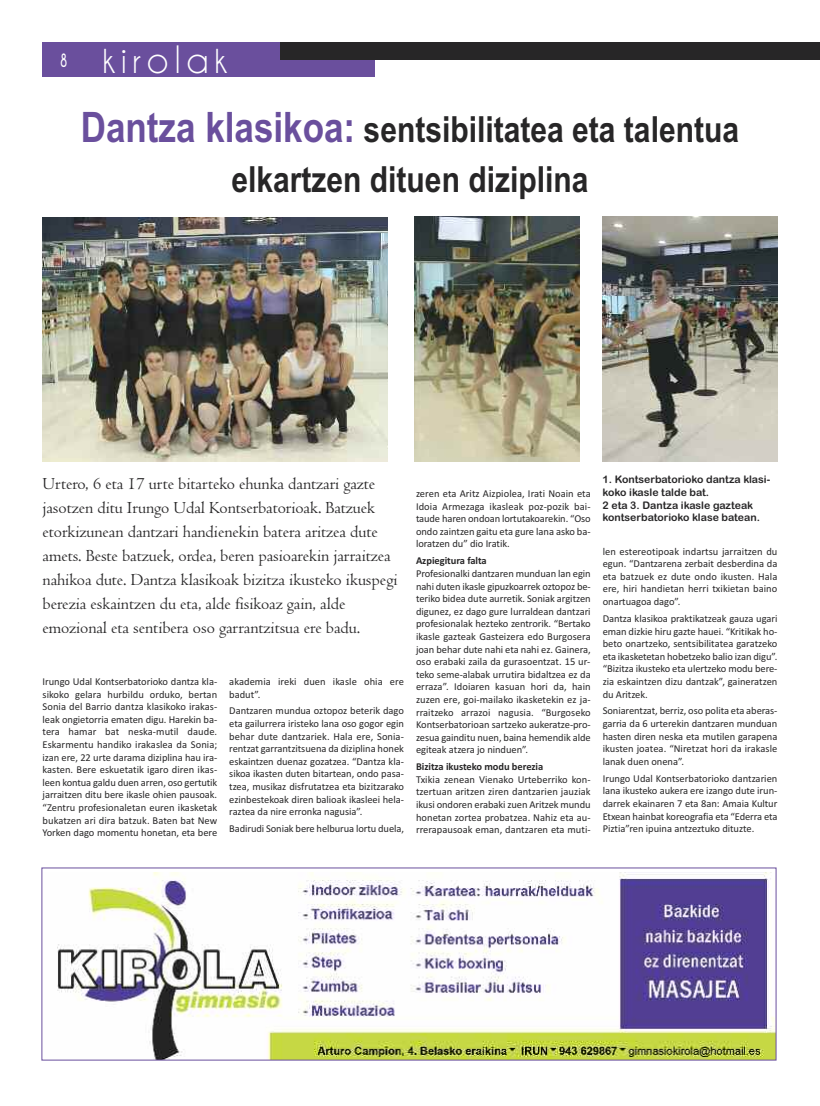
<style>
.page{position:relative;width:820px;height:1106px;background:#fff}
.page>*{position:absolute;margin:0;border:0;box-sizing:border-box;transform-origin:0 0}
.t1{font:40px "Champagne&Limousines";letter-spacing:.15em;color:#fff}
.t2{font:700 36px/49.9px "Arial";color:#272627;text-align:center;scale:.83 1}
.t3{font:17.5px/24px "Centaur";letter-spacing:-.005em;color:#272627}
.t4{font:10.5px/12.6px "Calibri";letter-spacing:-.005em;color:#272627;text-align:justify}
.t5{font:10.5px/12.6px "Arial Rounded MT Bold";color:#272627}
.t6{font:700 10.5px "Calibri";letter-spacing:-.005em;color:#272627}
.s1{font-weight:700;font-size:19.2px}
.s2{font-size:42px;color:#6a4f9d}
</style>
<div class="page">
<div style="left:42px;top:43px;width:332px;height:34px;background:#6a4f9d"></div>
<div style="left:279px;top:43px;width:540px;height:17px;background:#272627"></div>
<img style="left:57px;top:872px;width:717px;height:186px">
<img style="left:43px;top:217px;width:344px;height:244px">
<img style="left:414px;top:216px;width:165px;height:245px">
<img style="left:602px;top:216px;width:175px;height:245px">
<h1 class="t1" style="left:60px;top:36px;width:168px"><span class="s1">8</span> kirolak</h1>
<h2 class="t2" style="left:81px;top:105px;width:794px"><span class="s2">Dantza klasikoa:</span> sentsibilitatea eta talentua elkartzen dituen diziplina</h2>
<p class="t3" style="left:43px;top:471px;width:356px">Urtero, 6 eta 17 urte bitarteko ehunka dantzari gazte jasotzen ditu Irungo Udal Kontserbatorioak. Batzuek etorkizunean dantzari handienekin batera aritzea dute amets. Beste batzuek, ordea, beren pasioarekin jarraitzea nahikoa dute. Dantza klasikoak bizitza ikusteko ikuspegi berezia eskaintzen du eta, alde fisikoaz gain, alde emozional eta sentibera oso garrantzitsua ere badu.</p>
<p class="t5" style="left:602px;top:473px;width:169px">1. Kontserbatorioko dantza klasi&shy;koko ikasle talde bat.<br>2 eta 3. Dantza ikasle gazteak kontserbatorioko klase batean.</p>
<p class="t4" style="left:416px;top:487px;width:176px">zeren eta Aritz Aizpiolea, Irati Noain eta Idoia Armezaga ikasleak poz-pozik bai&shy;taude haren ondoan lortutakoarekin. “Oso ondo zaintzen gaitu eta gure lana asko ba&shy;loratzen du” dio Iratik.</p>
<p class="t6" style="left:416px;top:554px;width:72px">Azpiegitura falta</p>
<p class="t4" style="left:416px;top:567px;width:176px">Profesionalki dantzaren munduan lan egin nahi duten ikasle gipuzkoarrek oztopoz be&shy;teriko bidea dute aurretik. Soniak argitzen digunez, ez dago gure lurraldean dantzari profesionalak hezteko zentrorik. “Bertako ikasle gazteak Gasteizera edo Burgosera joan behar dute nahi eta nahi ez. Gainera, oso erabaki zaila da gurasoentzat. 15 ur&shy;teko seme-alabak urrutira bidaltzea ez da erraza”. Idoiaren kasuan hori da, hain zuzen ere, goi-mailako ikasketekin ez ja&shy;rraitzeko arrazoi nagusia. “Burgoseko Kontserbatorioan sartzeko aukeratze-pro&shy;zesua gainditu nuen, baina hemendik alde egiteak atzera jo ninduen”.</p>
<p class="t6" style="left:416px;top:760px;width:129px">Bizitza ikusteko modu berezia</p>
<p class="t4" style="left:416px;top:773px;width:176px">Txikia zenean Vienako Urteberriko kon&shy;tzertuan aritzen ziren dantzarien jauziak ikusi ondoren erabaki zuen Aritzek mundu honetan zortea probatzea. Nahiz eta au&shy;rrerapausoak eman, dantzaren eta muti-</p>
<p class="t4" style="left:602px;top:544px;width:176px">len estereotipoak indartsu jarraitzen du egun. “Dantzarena zerbait desberdina da eta batzuek ez dute ondo ikusten. Hala ere, hiri handietan herri txikietan baino onartuagoa dago”.</p>
<p class="t4" style="left:602px;top:612px;width:176px">Dantza klasikoa praktikatzeak gauza ugari eman dizkie hiru gazte hauei. “Kritikak ho&shy;beto onartzeko, sentsibilitatea garatzeko eta ikasketetan hobetzeko balio izan digu”. “Bizitza ikusteko eta ulertzeko modu bere&shy;zia eskaintzen dizu dantzak”, gaineratzen du Aritzek.</p>
<p class="t4" style="left:602px;top:704px;width:176px">Soniarentzat, berriz, oso polita eta aberas&shy;garria da 6 urterekin dantzaren munduan hasten diren neska eta mutilen garapena ikusten joatea. “Niretzat hori da irakasle lanak duen onena”.</p>
<p class="t4" style="left:602px;top:771px;width:176px">Irungo Udal Kontserbatorioko dantzarien lana ikusteko aukera ere izango dute irun&shy;darrek ekainaren 7 eta 8an: Amaia Kultur Etxean hainbat koreografia eta “Ederra eta Piztia”ren ipuina antzeztuko dituzte.</p>
<p class="t4" style="left:43px;top:675px;width:176px">Irungo Udal Kontserbatorioko dantza kla&shy;sikoko gelara hurbildu orduko, bertan Sonia del Barrio dantza klasikoko irakas&shy;leak ongietorria ematen digu. Harekin ba&shy;tera hamar bat neska-mutil daude.<br>Eskarmentu handiko irakaslea da Sonia; izan ere, 22 urte darama diziplina hau ira&shy;kasten. Bere eskuetatik igaro diren ikas&shy;leen kontua galdu duen arren, oso gertutik jarraitzen ditu bere ikasle ohien pausoak. “Zentru profesionaletan euren ikasketak bukatzen ari dira batzuk. Baten bat New Yorken dago momentu honetan, eta bere</p>
<p class="t4" style="left:229px;top:675px;width:176px">akademia ireki duen ikasle ohia ere badut”.</p>
<p class="t4" style="left:229px;top:704px;width:176px">Dantzaren mundua oztopoz beterik dago eta gailurrera iristeko lana oso gogor egin behar dute dantzariek. Hala ere, Sonia&shy;rentzat garrantzitsuena da diziplina honek eskaintzen duenaz gozatzea. “Dantza kla&shy;sikoa ikasten duten bitartean, ondo pasa&shy;tzea, musikaz disfrutatzea eta bizitzarako ezinbestekoak diren balioak ikasleei hela&shy;raztea da nire erronka nagusia”.</p>
<p class="t4" style="left:229px;top:822px;width:176px">Badirudi Soniak bere helburua lortu duela,</p>
</div>
